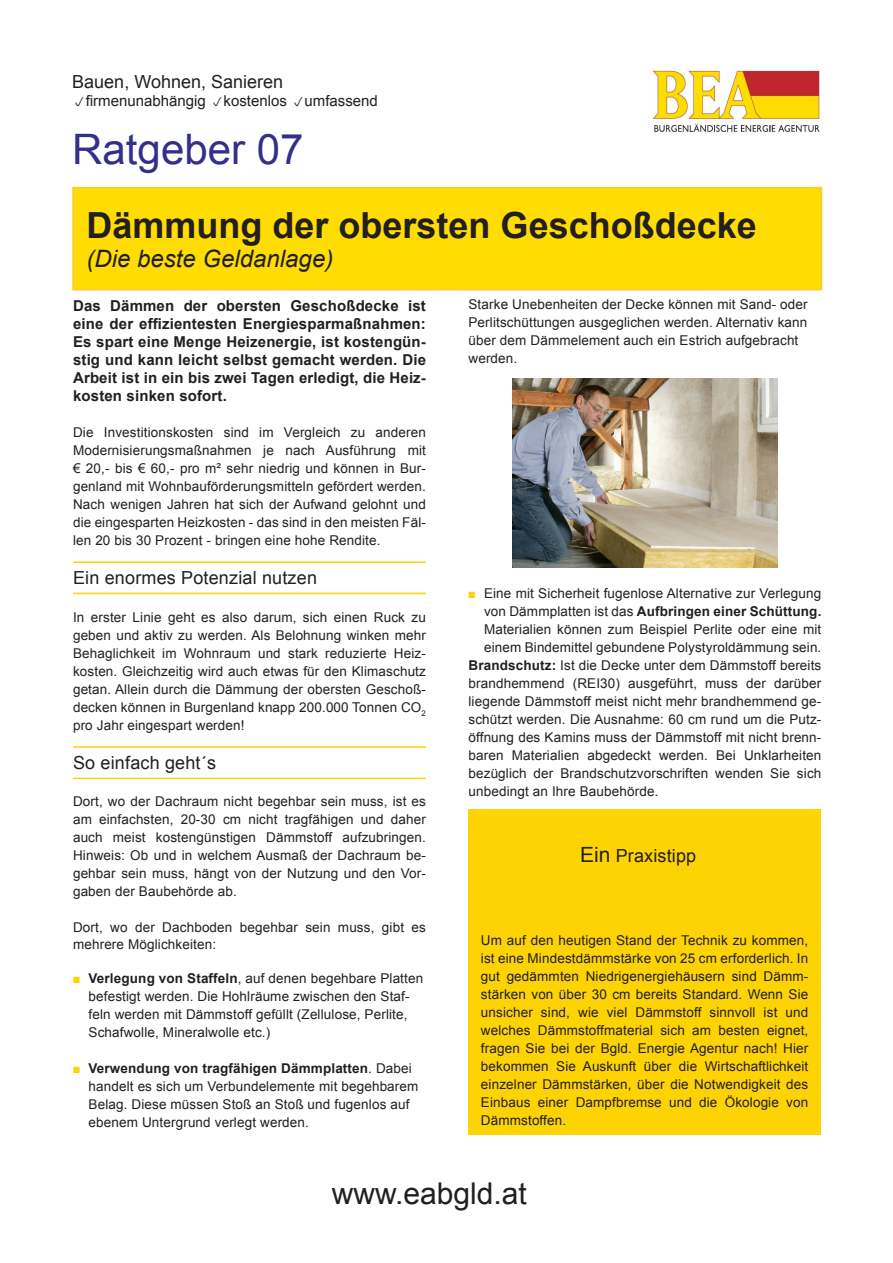
<style>
.page{position:relative;width:893px;height:1263px;background:#fff}
.page>*{position:absolute;margin:0;border:0;box-sizing:border-box;transform-origin:0 0}
.t1{font:42px "Arial";color:#332f8b}
.t2{font:700 36px "Arial";color:#231f20}
.t3{font:30px "Arial";color:#231f20}
.t4{font:italic 24px "Arial";color:#231f20}
.über_2_gelbe_Linien{font:18px "Arial";letter-spacing:.01em;color:#231f20}
.Fließtext_block_10_1{font:700 15px/18px "Arial";letter-spacing:.01em;color:#231f20;text-align:justify}
.t5{font:15px "Arial";color:#231f20}
.Fliesstext_block_9_1{font:13.5px/18px "Arial";letter-spacing:.01em;color:#231f20;text-align:justify}
.Aufzählung_Arial_10{font:13.5px/18px "Arial";letter-spacing:.01em;color:#231f20}
.Fließtext_block_10_1-2{font:13.5px/18px "Arial";letter-spacing:.01em;color:#231f20;text-align:justify}
.s1{color:#fed304}
.s2{font-weight:700}
.s3{font-size:21px}
</style>
<div class="page">
<div style="left:73px;top:188px;width:748px;height:102px;background:#ffdd02"></div>
<div style="left:72px;top:187px;width:750px;height:103px;border:2px solid #feca2a"></div>
<img style="left:650px;top:68px;width:170px;height:64px">
<hr style="left:73px;top:561px;width:353px;height:2px;background:#fed304">
<hr style="left:73px;top:593px;width:353px;height:1px;background:#fed304">
<hr style="left:73px;top:746px;width:353px;height:2px;background:#fed304">
<hr style="left:73px;top:778px;width:353px;height:1px;background:#fed304">
<img style="left:513px;top:378px;width:264px;height:189px">
<div style="left:468px;top:809px;width:353px;height:325px;background:#fed304"></div>
<p class="über_2_gelbe_Linien" style="left:72px;top:70px;width:212px">Bauen, Wohnen, Sanieren</p>
<p class="t5" style="left:86px;top:91px;width:294px">firmenunabhängig kostenlos umfassend</p>
<p class="t1" style="left:72px;top:122px;width:233px">Ratgeber 07</p>
<p class="t2" style="left:87px;top:202px;width:672px">Dämmung der obersten Geschoßdecke</p>
<p class="t4" style="left:87px;top:243px;width:248px">(Die beste Geldanlage)</p>
<p class="Fließtext_block_10_1" style="left:73px;top:297px;width:354px">Das Dämmen der obersten Geschoßdecke ist eine der effizientesten Energiesparmaßnahmen:<br>Es spart eine Menge Heizenergie, ist kostengün&shy;stig und kann leicht selbst gemacht werden. Die Arbeit ist in ein bis zwei Tagen erledigt, die Heiz&shy;kosten sinken sofort.</p>
<p class="Fliesstext_block_9_1" style="left:73px;top:423px;width:354px">Die Investitionskosten sind im Vergleich zu anderen Modernisierungsmaßnahmen je nach Ausführung mit € 20,- bis € 60,- pro m² sehr niedrig und können in Bur&shy;genland mit Wohnbauförderungsmitteln gefördert werden.<br>Nach wenigen Jahren hat sich der Aufwand gelohnt und die eingesparten Heizkosten - das sind in den meisten Fäl&shy;len 20 bis 30 Prozent - bringen eine hohe Rendite.</p>
<p class="über_2_gelbe_Linien" style="left:73px;top:566px;width:245px">Ein enormes Potenzial nutzen</p>
<p class="Fliesstext_block_9_1" style="left:73px;top:608px;width:354px">In erster Linie geht es also darum, sich einen Ruck zu geben und aktiv zu werden. Als Belohnung winken mehr Behaglichkeit im Wohnraum und stark reduzierte Heiz&shy;kosten. Gleichzeitig wird auch etwas für den Klimaschutz getan. Allein durch die Dämmung der obersten Geschoß&shy;decken können in Burgenland knapp 200.000 Tonnen CO<sub>2 </sub>pro Jahr eingespart werden!</p>
<p class="über_2_gelbe_Linien" style="left:73px;top:751px;width:144px">So einfach geht´s</p>
<p class="Fließtext_block_10_1-2" style="left:73px;top:793px;width:354px">Dort, wo der Dachraum nicht begehbar sein muss, ist es am einfachsten, 20-30 cm nicht tragfähigen und daher auch meist kostengünstigen Dämmstoff aufzubringen.<br>Hinweis: Ob und in welchem Ausmaß der Dachraum be&shy;gehbar sein muss, hängt von der Nutzung und den Vor&shy;gaben der Baubehörde ab.</p>
<p class="Fließtext_block_10_1-2" style="left:73px;top:920px;width:354px;line-height:16.2px">Dort, wo der Dachboden begehbar sein muss, gibt es mehrere Möglichkeiten:</p>
<p class="Aufzählung_Arial_10" style="left:89px;top:969px;width:336px;text-indent:-16px"><span class="s1">■</span> <span class="s2">Verlegung von Staffeln</span>, auf denen begehbare Platten befestigt werden. Die Hohlräume zwischen den Staf&shy;feln werden mit Dämmstoff gefüllt (Zellulose, Perlite, Schafwolle, Mineralwolle etc.)</p>
<p class="Aufzählung_Arial_10" style="left:89px;top:1059px;width:331px;text-indent:-16px"><span class="s1">■</span> <span class="s2">Verwendung von tragfähigen Dämmplatten</span>. Dabei handelt es sich um Verbundelemente mit begehbarem Belag. Diese müssen Stoß an Stoß und fugenlos auf ebenem Untergrund verlegt werden.</p>
<p class="Aufzählung_Arial_10" style="left:468px;top:296px;width:341px">Starke Unebenheiten der Decke können mit Sand- oder Perlitschüttungen ausgeglichen werden. Alternativ kann über dem Dämmelement auch ein Estrich aufgebracht werden.</p>
<p class="Aufzählung_Arial_10" style="left:484px;top:584px;width:339px;text-align:justify;text-indent:-16px"><span class="s1">■</span> Eine mit Sicherheit fugenlose Alternative zur Verlegung von Dämmplatten ist das <span class="s2">Aufbringen einer Schüttung.<br></span>Materialien können zum Beispiel Perlite oder eine mit einem Bindemittel gebundene Polystyroldämmung sein.</p>
<p class="Fliesstext_block_9_1" style="left:468px;top:656px;width:354px"><span class="s2">Brandschutz:</span> Ist die Decke unter dem Dämmstoff bereits brandhemmend (REI30) ausgeführt, muss der darüber liegende Dämmstoff meist nicht mehr brandhemmend ge&shy;schützt werden. Die Ausnahme: 60 cm rund um die Putz&shy;öffnung des Kamins muss der Dämmstoff mit nicht brenn&shy;baren Materialien abgedeckt werden. Bei Unklarheiten bezüglich der Brandschutzvorschriften wenden Sie sich unbedingt an Ihre Baubehörde.</p>
<p class="über_2_gelbe_Linien" style="left:580px;top:844px;width:118px"><span class="s3">Ein</span> Praxistipp</p>
<p class="Fliesstext_block_9_1" style="left:481px;top:931px;width:329px">Um auf den heutigen Stand der Technik zu kommen, ist eine Mindestdämmstärke von 25 cm erforderlich. In gut gedämmten Niedrigenergiehäusern sind Dämm&shy;stärken von über 30 cm bereits Standard. Wenn Sie unsicher sind, wie viel Dämmstoff sinnvoll ist und welches Dämmstoffmaterial sich am besten eignet, fragen Sie bei der Bgld. Energie Agentur nach! Hier bekommen Sie Auskunft über die Wirtschaftlichkeit einzelner Dämmstärken, über die Notwendigkeit des Einbaus einer Dampfbremse und die Ökologie von Dämmstoffen.</p>
<p class="t3" style="left:332px;top:1174px;width:197px">www.eabgld.at</p>
</div>
